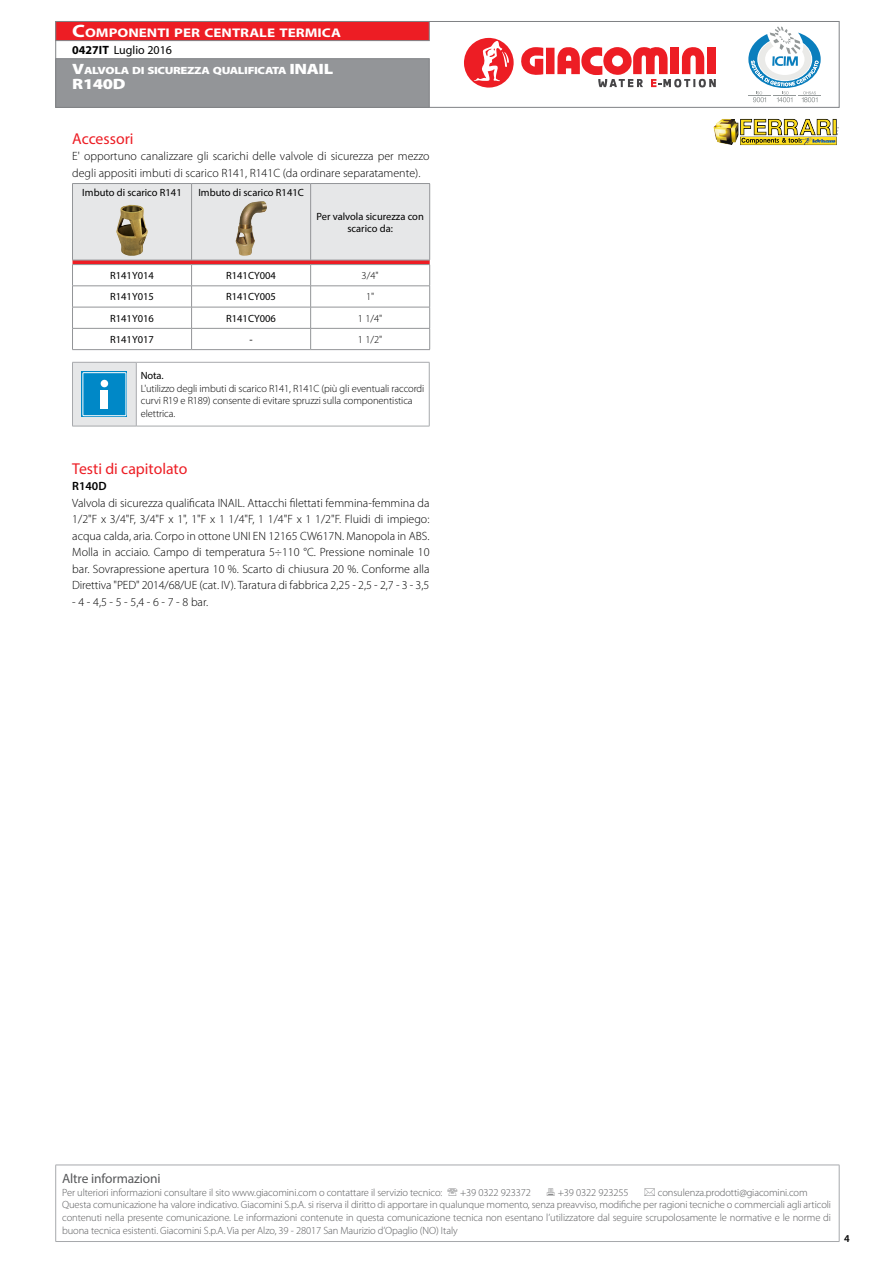
<style>
.page{position:relative;width:893px;height:1263px;background:#fff}
.page>*{position:absolute;margin:0;border:0;box-sizing:border-box;transform-origin:0 0}
.t1{font:15.75px "Myriad Pro";color:#ed1d24}
.t2{font:900 15px "Myriad Pro";color:#fff;scale:1.2 1}
.t3{font:13.5px "Myriad Pro";letter-spacing:-.01em;color:#58595b}
.t4{font:700 12.6px "Myriad Pro";color:#fff;scale:1.2 1}
.t5{font:300 12px/16.5px "Myriad Pro";color:#000}
.t6{font:12px "Myriad Pro";color:#000}
.t7{font:600 12px "Myriad Pro";color:#000}
.t8{font:300 10.5px/12.6px "Myriad Pro";letter-spacing:-.01em;color:#58595b}
.t9{font:300 10.5px/12.6px "Myriad Pro";letter-spacing:-.01em;color:#000}
.t10{font:10.5px/12px "Myriad Pro";color:#000;text-align:center}
.t11{font:900 10.5px "Myriad Pro";letter-spacing:-.03em;color:#fff;scale:1.2 1}
.t12{font:600 10.5px "Myriad Pro";color:#000}
.s1{font-size:18px}
.s2{font-size:15px}
.s3{font-weight:700}
</style>
<div class="page">
<div style="left:55px;top:21px;width:784px;height:87px;background:#fff;border:1px solid #808285"></div>
<div style="left:55px;top:58px;width:374px;height:50px;background:#939598;border:1px solid #808285"></div>
<div style="left:55px;top:21px;width:374px;height:20px;background:#ed1d24;border:1px solid #808285"></div>
<svg style="left:521px;top:47px;width:22px;height:28px"></svg>
<div style="left:546px;top:48px;width:8px;height:26px;background:#ed1d24"></div>
<svg style="left:557px;top:47px;width:159px;height:40px"></svg>
<svg style="left:464px;top:37px;width:50px;height:51px"></svg>
<svg style="left:748px;top:27px;width:73px;height:75px"></svg>
<hr style="left:55px;top:1165px;width:784px;height:1px;background:#a7a9ac">
<hr style="left:55px;top:1241px;width:784px;height:1px;background:#a7a9ac">
<hr style="left:55px;top:1165px;width:1px;height:76px;background:#a7a9ac">
<hr style="left:839px;top:1165px;width:1px;height:76px;background:#a7a9ac">
<svg style="left:72px;top:184px;width:358px;height:165px"></svg>
<hr style="left:72px;top:349px;width:120px;height:1px;background:#939598">
<hr style="left:192px;top:349px;width:119px;height:1px;background:#939598">
<hr style="left:311px;top:349px;width:119px;height:1px;background:#939598">
<hr style="left:72px;top:184px;width:1px;height:76px;background:#939598">
<hr style="left:191px;top:184px;width:1px;height:76px;background:#939598">
<hr style="left:310px;top:184px;width:1px;height:76px;background:#939598">
<hr style="left:72px;top:260px;width:120px;height:1px;background:#939598">
<hr style="left:192px;top:260px;width:119px;height:1px;background:#939598">
<hr style="left:72px;top:183px;width:120px;height:1px;background:#939598">
<hr style="left:192px;top:183px;width:119px;height:1px;background:#939598">
<hr style="left:311px;top:183px;width:119px;height:1px;background:#939598">
<img style="left:116px;top:205px;width:32px;height:51px">
<img style="left:235px;top:201px;width:33px;height:55px">
<div style="left:73px;top:362px;width:63px;height:64px;background:#e6e7e8"></div>
<hr style="left:136px;top:362px;width:293px;height:1px;background:#a7a9ac">
<hr style="left:136px;top:362px;width:1px;height:64px;background:#a7a9ac">
<hr style="left:429px;top:362px;width:1px;height:64px;background:#a7a9ac">
<hr style="left:136px;top:426px;width:293px;height:1px;background:#a7a9ac">
<hr style="left:72px;top:362px;width:1px;height:64px;background:#a7a9ac">
<hr style="left:72px;top:426px;width:64px;height:1px;background:#a7a9ac">
<hr style="left:72px;top:362px;width:64px;height:1px;background:#a7a9ac">
<div style="left:81px;top:371px;width:46px;height:46px;background:#0088c7"></div>
<div style="left:83px;top:372px;width:43px;height:44px;border:1px solid #fff"></div>
<div style="left:101px;top:380px;width:7px;height:7px;background:#fff;border-radius:50%"></div>
<div style="left:101px;top:390px;width:7px;height:19px;background:#fff"></div>
<img style="left:713px;top:118px;width:126px;height:27px">
<p class="t4" style="left:72px;top:25px;width:225px"><span class="s1">C</span>OMPONENTI PER CENTRALE TERMICA</p>
<p class="t11" style="left:72px;top:63px;width:200px"><span class="s2">V</span>ALVOLA DI SICUREZZA QUALIFICATA <span class="s2">INAIL</span></p>
<h2 class="t2" style="left:72px;top:74px;width:45px">R140D</h2>
<p class="t6" style="left:72px;top:43px;width:101px"><span class="s3">0427IT</span> Luglio 2016</p>
<h1 class="t1" style="left:72px;top:129px;width:63px">Accessori</h1>
<p class="t5" style="left:72px;top:148px;width:359px">E' opportuno canalizzare gli scarichi delle valvole di sicurezza per mezzo degli appositi imbuti di scarico R141, R141C (da ordinare separatamente).</p>
<p class="t10" style="left:82px;top:186px;width:101px">Imbuto di scarico R141</p>
<p class="t10" style="left:198px;top:186px;width:107px">Imbuto di scarico R141C</p>
<p class="t10" style="left:316px;top:210px;width:109px">Per valvola sicurezza con scarico da:</p>
<p class="t10" style="left:110px;top:269px;width:45px">R141Y014</p>
<p class="t10" style="left:226px;top:269px;width:51px">R141CY004</p>
<p class="t9" style="left:362px;top:269px;width:19px">3/4"</p>
<p class="t10" style="left:110px;top:291px;width:45px">R141Y015</p>
<p class="t10" style="left:226px;top:291px;width:51px">R141CY005</p>
<p class="t9" style="left:366px;top:290px;width:10px">1"</p>
<p class="t10" style="left:110px;top:312px;width:45px">R141Y016</p>
<p class="t10" style="left:226px;top:312px;width:51px">R141CY006</p>
<p class="t9" style="left:358px;top:312px;width:26px">1 1/4"</p>
<p class="t10" style="left:110px;top:333px;width:45px">R141Y017</p>
<p class="t10" style="left:249px;top:333px;width:5px">-</p>
<p class="t9" style="left:358px;top:333px;width:26px">1 1/2"</p>
<p class="t10" style="left:141px;top:369px;width:24px">Nota.</p>
<p class="t9" style="left:141px;top:382px;width:285px">L'utilizzo degli imbuti di scarico R141, R141C (più gli eventuali raccordi curvi R19 e R189) consente di evitare spruzzi sulla componentistica elettrica.</p>
<h1 class="t1" style="left:72px;top:459px;width:117px">Testi di capitolato</h1>
<p class="t7" style="left:72px;top:478px;width:36px">R140D</p>
<p class="t5" style="left:72px;top:494px;width:359px;text-align:justify">Valvola di sicurezza qualificata INAIL. Attacchi filettati femmina-femmina da 1/2"F x 3/4"F, 3/4"F x 1", 1"F x 1 1/4"F, 1 1/4"F x 1 1/2"F. Fluidi di impiego: acqua calda, aria. Corpo in ottone UNI EN 12165 CW617N. Manopola in ABS.<br>Molla in acciaio. Campo di temperatura 5÷110 °C. Pressione nominale 10 bar. Sovrapressione apertura 10 %. Scarto di chiusura 20 %. Conforme alla Direttiva "PED" 2014/68/UE (cat. IV). Taratura di fabbrica 2,25 - 2,5 - 2,7 - 3 - 3,5</p>
<p class="t5" style="left:72px;top:593px;width:137px">- 4 - 4,5 - 5 - 5,4 - 6 - 7 - 8 bar.</p>
<p class="t3" style="left:62px;top:1170px;width:100px">Altre informazioni</p>
<p class="t8" style="left:62px;top:1186px;width:382px">Per ulteriori informazioni consultare il sito www.giacomini.com o contattare il servizio tecnico:</p>
<p class="t8" style="left:460px;top:1186px;width:72px">+39 0322 923372</p>
<p class="t8" style="left:558px;top:1186px;width:72px">+39 0322 923255</p>
<p class="t8" style="left:62px;top:1186px;width:770px;text-indent:596px">consulenza.prodotti@giacomini.com Questa comunicazione ha valore indicativo. Giacomini S.p.A. si riserva il diritto di apportare in qualunque momento, senza preavviso, modifiche per ragioni tecniche o commerciali agli articoli contenuti nella presente comunicazione. Le informazioni contenute in questa comunicazione tecnica non esentano l’utilizzatore dal seguire scrupolosamente le normative e le norme di buona tecnica esistenti. Giacomini S.p.A. Via per Alzo, 39 - 28017 San Maurizio d’Opaglio (NO) Italy</p>
<p class="t12" style="left:844px;top:1231px;width:7px">4</p>
</div>
